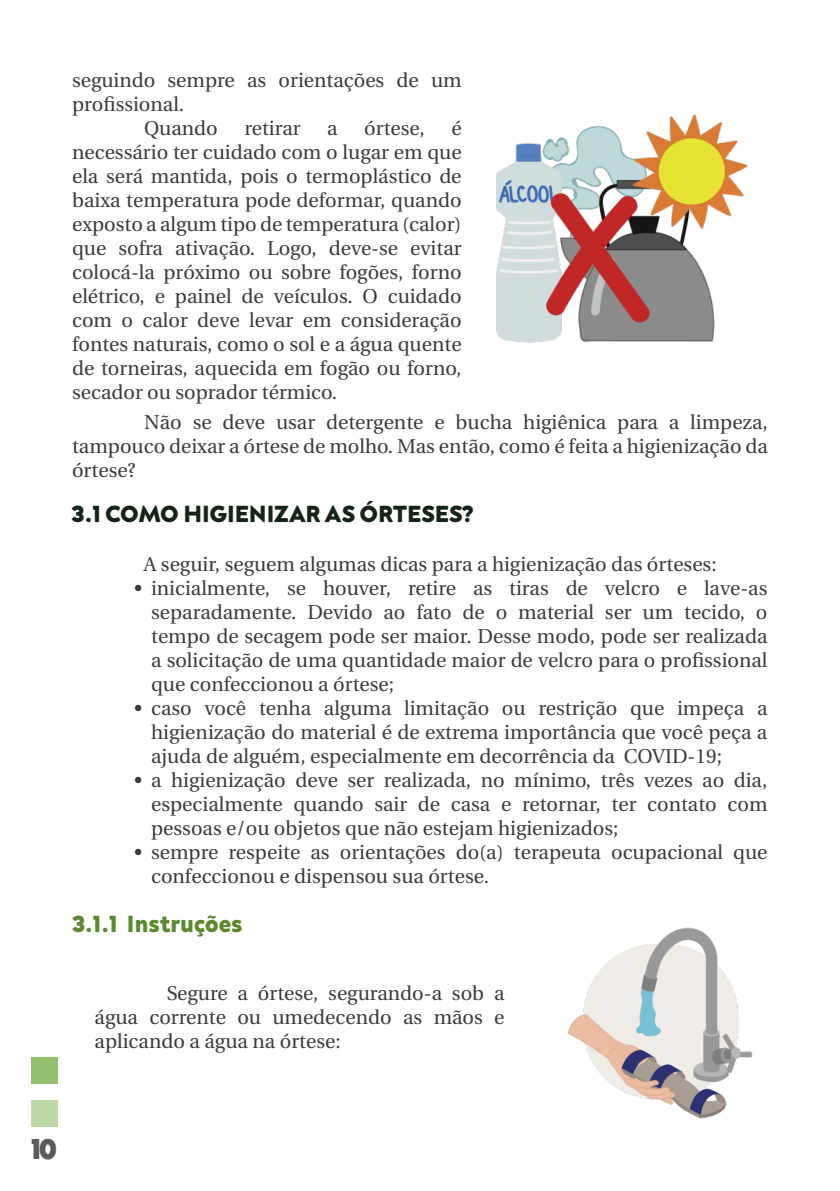
<style>
.page{position:relative;width:840px;height:1191px;background:#fff}
.page>*{position:absolute;margin:0;border:0;box-sizing:border-box;transform-origin:0 0}
.t1{font:800 24px "Neufreit";color:#152419}
.t2{font:800 24px "Neufreit";color:#5c8a2f}
.t3{font:20px/24px "Heuristica";color:#3c3c3b;text-align:justify}
.t4{font:800 20px "moon get";color:#5c5c5b}
</style>
<div class="page">
<div style="left:32px;top:1057px;width:26px;height:26px;background:#91bf6b"></div>
<div style="left:32px;top:1099px;width:26px;height:27px;background:#bdd9a6"></div>
<img style="left:496px;top:114px;width:252px;height:229px">
<img style="left:567px;top:927px;width:186px;height:192px">
<p class="t3" style="left:72px;top:68px;width:391px">seguindo sempre as orientações de um</p>
<p class="t3" style="left:72px;top:92px;width:114px">profissional.</p>
<p class="t3" style="left:144px;top:116px;width:75px">Quando</p>
<p class="t3" style="left:244px;top:116px;width:58px">retirar</p>
<p class="t3" style="left:327px;top:116px;width:12px">a</p>
<p class="t3" style="left:364px;top:116px;width:62px">órtese,</p>
<p class="t3" style="left:72px;top:116px;width:391px;text-indent:379px">é necessário ter cuidado com o lugar em que ela será mantida, pois o termoplástico de baixa temperatura pode deformar, quando exposto a algum tipo de temperatura (calor) que sofra ativação. Logo, deve-se evitar colocá-la próximo ou sobre fogões, forno elétrico, e painel de veículos. O cuidado com o calor deve levar em consideração fontes naturais, como o sol e a água quente de torneiras, aquecida em fogão ou forno, secador ou soprador térmico.</p>
<p class="t3" style="left:72px;top:410px;width:697px;text-indent:72px">Não se deve usar detergente e bucha higiênica para a limpeza, tampouco deixar a órtese de molho. Mas então, como é feita a higienização da órtese?</p>
<p class="t1" style="left:72px;top:500px;width:403px">3.1 COMO HIGIENIZAR AS ÓRTESES?</p>
<p class="t3" style="left:144px;top:552px;width:574px">A seguir, seguem algumas dicas para a higienização das órteses:</p>
<p class="t3" style="left:151px;top:576px;width:617px;text-indent:-17px">• inicialmente, se houver, retire as tiras de velcro e lave-as separadamente. Devido ao fato de o material ser um tecido, o tempo de secagem pode ser maior. Desse modo, pode ser realizada a solicitação de uma quantidade maior de velcro para o profissional que confeccionou a órtese;</p>
<p class="t3" style="left:151px;top:696px;width:617px;text-indent:-17px">• caso você tenha alguma limitação ou restrição que impeça a higienização do material é de extrema importância que você peça a ajuda de alguém, especialmente em decorrência da COVID-19;</p>
<p class="t3" style="left:151px;top:768px;width:617px;text-indent:-17px">• a higienização deve ser realizada, no mínimo, três vezes ao dia, especialmente quando sair de casa e retornar, ter contato com pessoas e/ou objetos que não estejam higienizados;</p>
<p class="t3" style="left:151px;top:840px;width:617px;text-indent:-17px">• sempre respeite as orientações do(a) terapeuta ocupacional que confeccionou e dispensou sua órtese.</p>
<p class="t2" style="left:72px;top:909px;width:172px">3.1.1 Instruções</p>
<p class="t3" style="left:94px;top:981px;width:411px;text-indent:72px">Segure a órtese, segurando-a sob a água corrente ou umedecendo as mãos e aplicando a água na órtese:</p>
<p class="t4" style="left:32px;top:1136px;width:27px">10</p>
</div>
